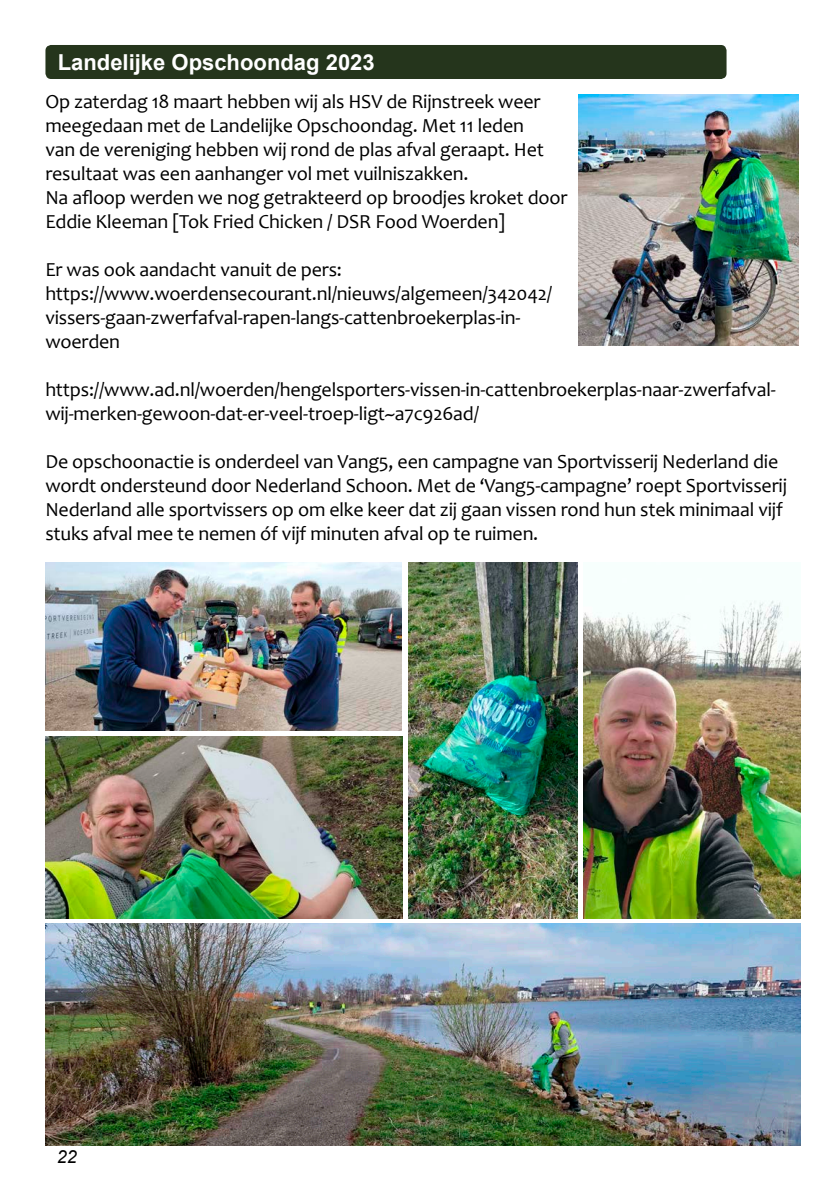
<style>
.page{position:relative;width:840px;height:1191px;background:#fff}
.page>*{position:absolute;margin:0;border:0;box-sizing:border-box;transform-origin:0 0}
.t1{font:700 22px "Arial";color:#fff}
.t2{font:20px/24px "Candara";letter-spacing:-.01em;color:#000}
.t3{font:italic 18px "Arial";color:#000}
</style>
<div class="page">
<div style="left:45px;top:45px;width:681px;height:34px;background:#25351c;border-radius:6px"></div>
<img style="left:45px;top:562px;width:356px;height:168px">
<img style="left:45px;top:736px;width:357px;height:182px">
<img style="left:45px;top:923px;width:754px;height:222px">
<img style="left:578px;top:94px;width:220px;height:252px">
<img style="left:583px;top:600px;width:216px;height:318px">
<img style="left:408px;top:562px;width:169px;height:356px">
<p class="t1" style="left:58px;top:48px;width:318px">Landelijke Opschoondag 2023</p>
<p class="t2" style="left:45px;top:89px;width:523px">Op zaterdag 18 maart hebben wij als HSV de Rijnstreek weer meegedaan met de Landelijke Opschoondag. Met 11 leden<br>van de vereniging hebben wij rond de plas afval geraapt. Het resultaat was een aanhanger vol met vuilniszakken.<br>Na afloop werden we nog getrakteerd op broodjes kroket door Eddie Kleeman [Tok Fried Chicken / DSR Food Woerden]</p>
<p class="t2" style="left:45px;top:257px;width:508px">Er was ook aandacht vanuit de pers: https://www.woerdensecourant.nl/nieuws/algemeen/342042/ vissers-gaan-zwerfafval-rapen-langs-cattenbroekerplas-in&shy;woerden</p>
<p class="t2" style="left:45px;top:377px;width:731px">https://www.ad.nl/woerden/hengelsporters-vissen-in-cattenbroekerplas-naar-zwerfafval&shy;wij-merken-gewoon-dat-er-veel-troep-ligt~a7c926ad/</p>
<p class="t2" style="left:45px;top:449px;width:742px">De opschoonactie is onderdeel van Vang5, een campagne van Sportvisserij Nederland die wordt ondersteund door Nederland Schoon. Met de ‘Vang5-campagne’ roept Sportvisserij Nederland alle sportvissers op om elke keer dat zij gaan vissen rond hun stek minimaal vijf stuks afval mee te nemen óf vijf minuten afval op te ruimen.</p>
<p class="t3" style="left:57px;top:1145px;width:22px">22</p>
</div>
